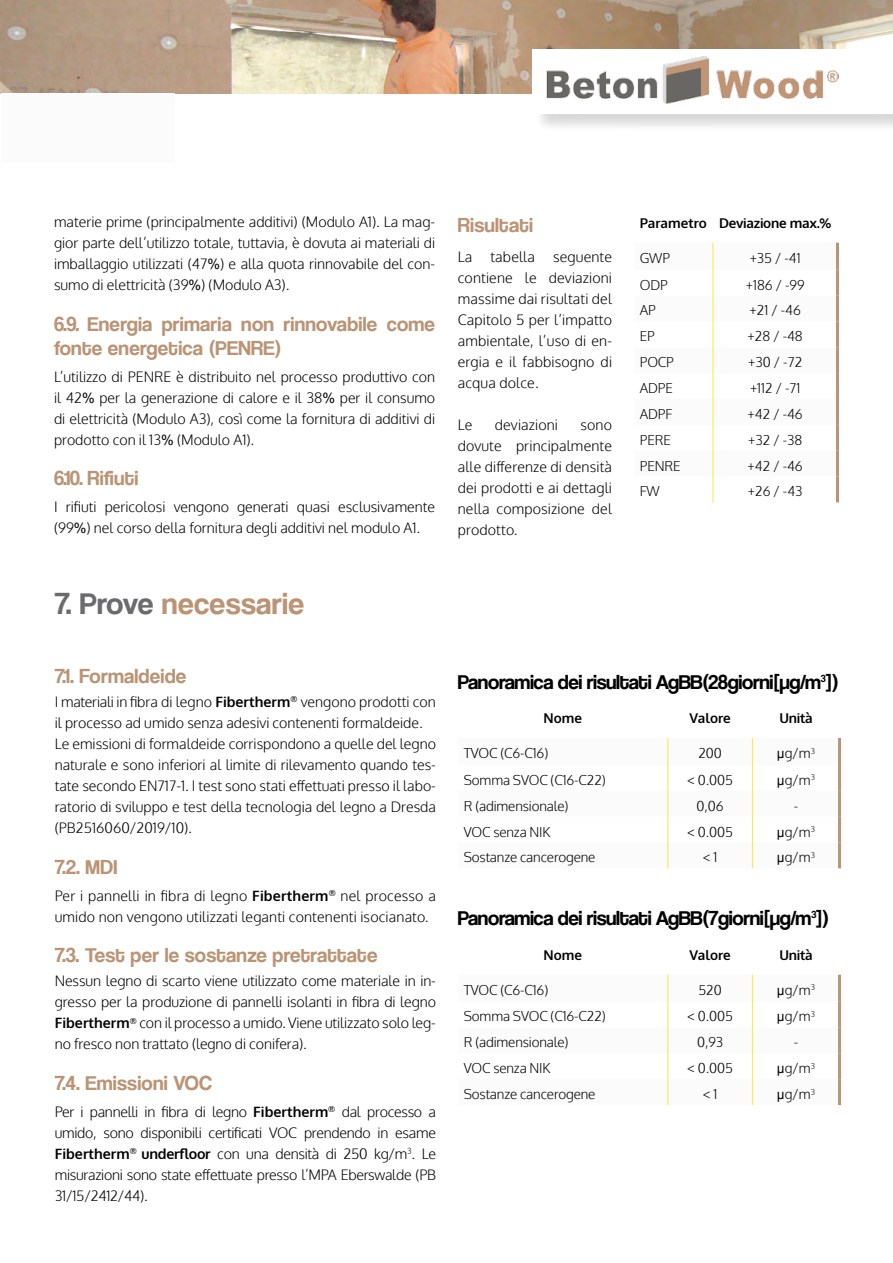
<style>
.page{position:relative;width:893px;height:1263px;background:#fff}
.page>*{position:absolute;margin:0;border:0;box-sizing:border-box;transform-origin:0 0}
.t1{font:31.5px "Coolvetica Rg";letter-spacing:.01em;color:#ba9475}
.t2{font:21px/24px "Coolvetica Rg";letter-spacing:.01em;color:#ba9475}
.t3{font:21px "Coolvetica Rg";letter-spacing:-.02em;color:#000}
.t4{font:300 14.25px/21px "Oxygen";color:#000;text-align:justify}
.t5{font:300 13.5px "Oxygen";letter-spacing:-.01em;color:#000}
.t6{font:700 13.5px "Oxygen";letter-spacing:-.01em;color:#000}
.s1{font-family:"Arial";font-weight:400}
.s2{color:#6b6b6e}
.s3{font-weight:700}
</style>
<div class="page">
<img style="left:0;top:0;width:893px;height:94px">
<svg style="left:668px;top:738px;width:84px;height:130px"></svg>
<svg style="left:667px;top:738px;width:1px;height:130px"></svg>
<svg style="left:752px;top:738px;width:1px;height:130px"></svg>
<hr style="left:838px;top:738px;width:3px;height:27px;background:#ba9475">
<hr style="left:838px;top:765px;width:3px;height:26px;background:#ba9475">
<hr style="left:838px;top:791px;width:3px;height:26px;background:#ba9475">
<hr style="left:838px;top:817px;width:3px;height:25px;background:#ba9475">
<hr style="left:838px;top:842px;width:3px;height:26px;background:#ba9475">
<svg style="left:668px;top:975px;width:84px;height:130px"></svg>
<svg style="left:667px;top:975px;width:1px;height:130px"></svg>
<svg style="left:752px;top:975px;width:1px;height:130px"></svg>
<hr style="left:838px;top:975px;width:3px;height:26px;background:#ba9475">
<hr style="left:838px;top:1001px;width:3px;height:26px;background:#ba9475">
<hr style="left:838px;top:1027px;width:3px;height:26px;background:#ba9475">
<hr style="left:838px;top:1053px;width:3px;height:26px;background:#ba9475">
<hr style="left:838px;top:1079px;width:3px;height:26px;background:#ba9475">
<div style="left:2px;top:94px;width:173px;height:69px;background:#fbfbfb"></div>
<div style="left:535px;top:51px;width:358px;height:81px;background:#000;opacity:.15"></div>
<div style="left:533px;top:49px;width:360px;height:64px;background:#fff"></div>
<img style="left:546px;top:57px;width:293px;height:46px">
<svg style="left:712px;top:243px;width:1px;height:234px"></svg>
<svg style="left:713px;top:243px;width:1px;height:259px"></svg>
<hr style="left:836px;top:243px;width:3px;height:27px;background:#ba9475">
<hr style="left:836px;top:270px;width:3px;height:26px;background:#ba9475">
<hr style="left:836px;top:296px;width:3px;height:25px;background:#ba9475">
<hr style="left:836px;top:321px;width:3px;height:26px;background:#ba9475">
<hr style="left:836px;top:347px;width:3px;height:26px;background:#ba9475">
<hr style="left:836px;top:373px;width:3px;height:26px;background:#ba9475">
<hr style="left:836px;top:399px;width:3px;height:26px;background:#ba9475">
<hr style="left:836px;top:425px;width:3px;height:26px;background:#ba9475">
<hr style="left:836px;top:451px;width:3px;height:26px;background:#ba9475">
<hr style="left:836px;top:477px;width:3px;height:25px;background:#ba9475">
<p class="t4" style="left:54px;top:212px;width:383px">materie prime (principalmente additivi) (Modulo A1). La mag&shy;gior parte dell’utilizzo totale, tuttavia, è dovuta ai materiali di imballaggio utilizzati (47<span class="s1">%</span>) e alla quota rinnovabile del con&shy;sumo di elettricità (39<span class="s1">%</span>) (Modulo A3).</p>
<h2 class="t2" style="left:54px;top:311px;width:383px">6.9. Energia primaria non rinnovabile come fonte energetica (PENRE)</h2>
<p class="t4" style="left:54px;top:366px;width:383px">L’utilizzo di PENRE è distribuito nel processo produttivo con il 42<span class="s1">%</span> per la generazione di calore e il 38<span class="s1">%</span> per il consumo di elettricità (Modulo A3), così come la fornitura di additivi di prodotto con il 13<span class="s1">%</span> (Modulo A1).</p>
<h2 class="t2" style="left:54px;top:466px;width:86px">6.10. Rifiuti</h2>
<p class="t4" style="left:54px;top:497px;width:383px">I rifiuti pericolosi vengono generati quasi esclusivamente (99<span class="s1">%</span>) nel corso della fornitura degli additivi nel modulo A1.</p>
<h1 class="t1" style="left:55px;top:584px;width:251px"><span class="s2">7. Prove</span> necessarie</h1>
<h2 class="t2" style="left:55px;top:664px;width:133px">7.1. Formaldeide</h2>
<p class="t4" style="left:55px;top:692px;width:383px;text-align:left">I materiali in fibra di legno <span class="s3">Fibertherm</span><sup>®</sup> vengono prodotti con il processo ad umido senza adesivi contenenti formaldeide.<br>Le emissioni di formaldeide corrispondono a quelle del legno naturale e sono inferiori al limite di rilevamento quando tes&shy;tate secondo EN717-1. I test sono stati effettuati presso il labo&shy;ratorio di sviluppo e test della tecnologia del legno a Dresda (PB2516060/2019/10).</p>
<h2 class="t2" style="left:55px;top:854px;width:64px">7.2. MDI</h2>
<p class="t4" style="left:55px;top:885px;width:383px">Per i pannelli in fibra di legno <span class="s3">Fibertherm</span><sup>®</sup> nel processo a umido non vengono utilizzati leganti contenenti isocianato.</p>
<h2 class="t2" style="left:55px;top:943px;width:324px">7.3. Test per le sostanze pretrattate</h2>
<p class="t4" style="left:55px;top:971px;width:383px">Nessun legno di scarto viene utilizzato come materiale in in&shy;gresso per la produzione di pannelli isolanti in fibra di legno <span class="s3">Fibertherm</span><sup>®</sup> con il processo a umido. Viene utilizzato solo leg&shy;no fresco non trattato (legno di conifera).</p>
<h2 class="t2" style="left:55px;top:1070px;width:159px">7.4. Emissioni VOC</h2>
<p class="t4" style="left:55px;top:1101px;width:383px">Per i pannelli in fibra di legno <span class="s3">Fibertherm</span><sup>®</sup> dal processo a umido, sono disponibili certificati VOC prendendo in esame <span class="s3">Fibertherm</span><sup>®</sup> <span class="s3">underfloor</span> con una densità di 250 kg/m<sup>3</sup>. Le misurazioni sono state effettuate presso l’MPA Eberswalde (PB 31/15/2412/44).</p>
<h2 class="t2" style="left:458px;top:213px;width:77px">Risultati</h2>
<p class="t4" style="left:458px;top:247px;width:16px">La</p>
<p class="t4" style="left:490px;top:247px;width:46px">tabella</p>
<p class="t4" style="left:458px;top:247px;width:156px;text-indent:95px">seguente contiene le deviazioni massime dai risultati del Capitolo 5 per l’impatto ambientale, l’uso di en&shy;ergia e il fabbisogno di acqua dolce.</p>
<p class="t4" style="left:458px;top:415px;width:16px">Le</p>
<p class="t4" style="left:495px;top:415px;width:65px">deviazioni</p>
<p class="t4" style="left:458px;top:415px;width:156px;text-indent:123px">sono dovute principalmente alle differenze di densità dei prodotti e ai dettagli nella composizione del prodotto.</p>
<p class="t6" style="left:640px;top:214px;width:193px">Parametro Deviazione max.%</p>
<p class="t5" style="left:640px;top:249px;width:32px">GWP</p>
<p class="t5" style="left:750px;top:249px;width:53px">+35 / -41</p>
<p class="t5" style="left:640px;top:276px;width:30px">ODP</p>
<p class="t5" style="left:746px;top:276px;width:60px">+186 / -99</p>
<p class="t5" style="left:640px;top:302px;width:17px">AP</p>
<p class="t5" style="left:750px;top:302px;width:53px">+21 / -46</p>
<p class="t5" style="left:640px;top:328px;width:17px">EP</p>
<p class="t5" style="left:748px;top:328px;width:57px">+28 / -48</p>
<p class="t5" style="left:640px;top:354px;width:36px">POCP</p>
<p class="t5" style="left:748px;top:354px;width:55px">+30 / -72</p>
<p class="t5" style="left:640px;top:380px;width:35px">ADPE</p>
<p class="t5" style="left:750px;top:380px;width:52px">+112 / -71</p>
<p class="t5" style="left:640px;top:405px;width:34px">ADPF</p>
<p class="t5" style="left:748px;top:405px;width:57px">+42 / -46</p>
<p class="t5" style="left:640px;top:431px;width:33px">PERE</p>
<p class="t5" style="left:748px;top:431px;width:56px">+32 / -38</p>
<p class="t5" style="left:640px;top:457px;width:42px">PENRE</p>
<p class="t5" style="left:748px;top:457px;width:57px">+42 / -46</p>
<p class="t5" style="left:640px;top:483px;width:21px">FW</p>
<p class="t5" style="left:748px;top:483px;width:56px">+26 / -43</p>
<h2 class="t3" style="left:458px;top:670px;width:383px">Panoramica dei risultati AgBB(28giorni[μg/m³])</h2>
<p class="t6" style="left:544px;top:710px;width:40px">Nome</p>
<p class="t6" style="left:689px;top:710px;width:43px">Valore</p>
<p class="t6" style="left:779px;top:710px;width:35px">Unità</p>
<p class="t5" style="left:464px;top:745px;width:86px">TVOC (C6-C16)</p>
<p class="t5" style="left:698px;top:745px;width:25px">200</p>
<p class="t5" style="left:777px;top:745px;width:39px"><span class="s1">µ</span>g/m<sup>3</sup></p>
<p class="t5" style="left:464px;top:771px;width:143px">Somma SVOC (C16-C22)</p>
<p class="t5" style="left:687px;top:771px;width:48px">&lt; 0.005</p>
<p class="t5" style="left:777px;top:771px;width:39px"><span class="s1">µ</span>g/m<sup>3</sup></p>
<p class="t5" style="left:464px;top:797px;width:106px">R (adimensionale)</p>
<p class="t5" style="left:696px;top:797px;width:29px">0,06</p>
<p class="t5" style="left:794px;top:797px;width:6px">-</p>
<p class="t5" style="left:464px;top:823px;width:88px">VOC senza NIK</p>
<p class="t5" style="left:687px;top:823px;width:48px">&lt; 0.005</p>
<p class="t5" style="left:777px;top:823px;width:39px"><span class="s1">µ</span>g/m<sup>3</sup></p>
<p class="t5" style="left:464px;top:849px;width:133px">Sostanze cancerogene</p>
<p class="t5" style="left:703px;top:849px;width:16px">&lt; 1</p>
<p class="t5" style="left:777px;top:849px;width:39px"><span class="s1">µ</span>g/m<sup>3</sup></p>
<h2 class="t3" style="left:458px;top:905px;width:373px">Panoramica dei risultati AgBB(7giorni[μg/m³])</h2>
<p class="t6" style="left:544px;top:946px;width:40px">Nome</p>
<p class="t6" style="left:689px;top:946px;width:43px">Valore</p>
<p class="t6" style="left:779px;top:946px;width:35px">Unità</p>
<p class="t5" style="left:464px;top:981px;width:86px">TVOC (C6-C16)</p>
<p class="t5" style="left:698px;top:981px;width:25px">520</p>
<p class="t5" style="left:777px;top:981px;width:39px"><span class="s1">µ</span>g/m<sup>3</sup></p>
<p class="t5" style="left:464px;top:1008px;width:143px">Somma SVOC (C16-C22)</p>
<p class="t5" style="left:687px;top:1008px;width:48px">&lt; 0.005</p>
<p class="t5" style="left:777px;top:1008px;width:39px"><span class="s1">µ</span>g/m<sup>3</sup></p>
<p class="t5" style="left:464px;top:1034px;width:106px">R (adimensionale)</p>
<p class="t5" style="left:697px;top:1034px;width:28px">0,93</p>
<p class="t5" style="left:794px;top:1034px;width:6px">-</p>
<p class="t5" style="left:464px;top:1060px;width:88px">VOC senza NIK</p>
<p class="t5" style="left:687px;top:1060px;width:48px">&lt; 0.005</p>
<p class="t5" style="left:777px;top:1060px;width:39px"><span class="s1">µ</span>g/m<sup>3</sup></p>
<p class="t5" style="left:464px;top:1086px;width:133px">Sostanze cancerogene</p>
<p class="t5" style="left:703px;top:1086px;width:16px">&lt; 1</p>
<p class="t5" style="left:777px;top:1086px;width:39px"><span class="s1">µ</span>g/m<sup>3</sup></p>
</div>
